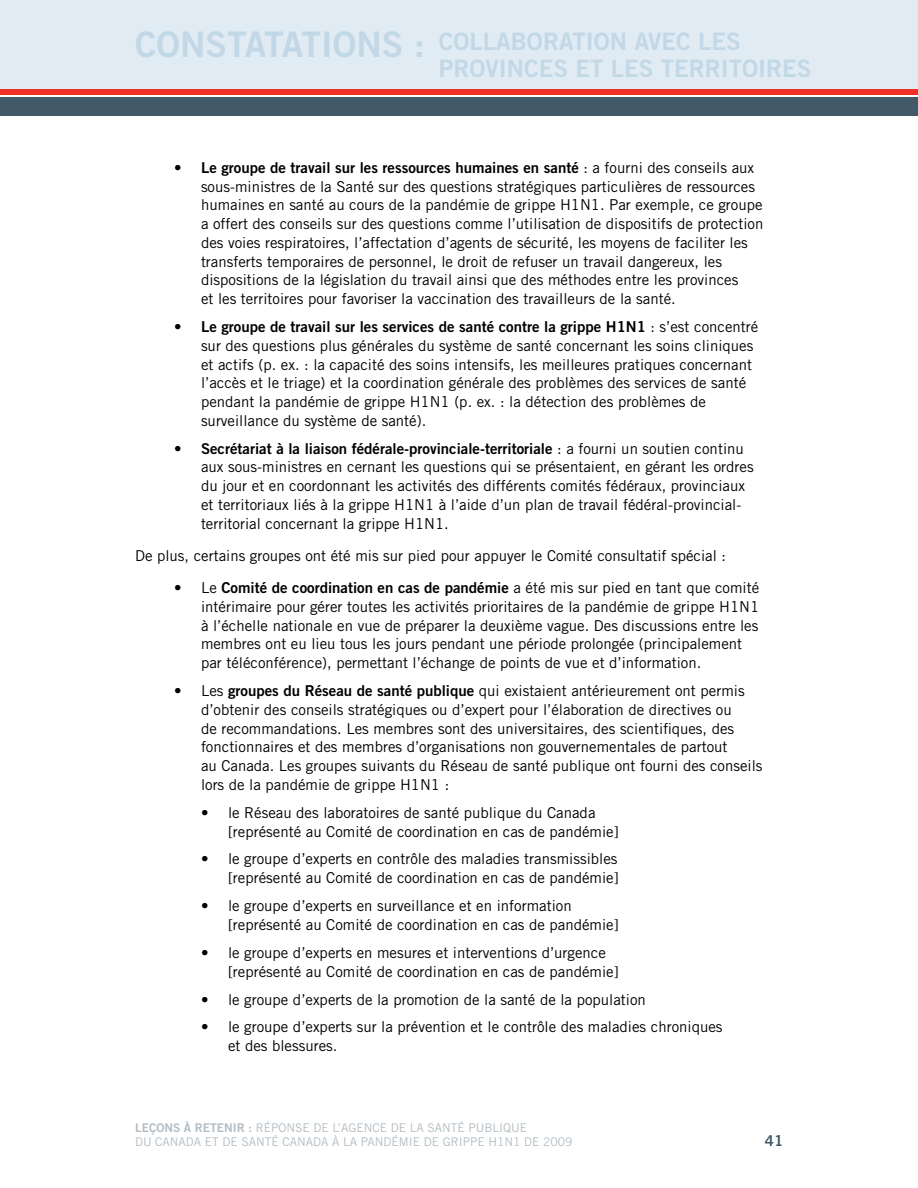
<style>
.page{position:relative;width:918px;height:1188px;background:#fff}
.page>*{position:absolute;margin:0;border:0;box-sizing:border-box;transform-origin:0 0}
.t1{font:24px/27px "Trade Gothic LT Std Bd 2";color:#c2d8e7}
.t2{font:15px/18.8px "Trade Gothic LT Std";color:#000}
.t3{font:15px "Trade Gothic LT Std Bd 2";color:#000}
.t4{font:15px "Trade Gothic LT Std Bd 2";color:#425968}
.t5{font:12px/14.2px "Trade Gothic LT Std";color:#b3bdc3}
.s1{font-size:35.25px}
.s2{font-family:"Trade Gothic LT Std"}
.s3{font-family:"Trade Gothic LT Std Bd 2"}
</style>
<div class="page">
<div style="left:0;top:0;width:918px;height:90px;background:#e1ebf3"></div>
<div style="left:0;top:97px;width:918px;height:18px;background:#425968"></div>
<div style="left:0;top:90px;width:918px;height:5px;background:#ee3124"></div>
<h1 class="t1" style="left:439px;top:27px;width:374px;text-indent:-304px"><span class="s1">Constatations :</span> Collaboration avec les provinces et les territoires</h1>
<p class="t3" style="left:174px;top:158px;width:582px">• Le groupe de travail sur les ressources humaines en santé <span class="s2">: a fourni des conseils aux</span></p>
<p class="t2" style="left:201px;top:177px;width:564px">sous-ministres de la Santé sur des questions stratégiques particulières de ressources humaines en santé au cours de la pandémie de grippe H1N 1. Par exemple, ce groupe a offert des conseils sur des questions comme l’utilisation de dispositifs de protection des voies respiratoires, l’affectation d’agents de sécurité, les moyens de faciliter les transferts temporaires de personnel, le droit de refuser un travail dangereux, les dispositions de la législation du travail ainsi que des méthodes entre les provinces<br>et les territoires pour favoriser la vaccination des travailleurs de la santé.</p>
<p class="t3" style="left:174px;top:317px;width:586px">• Le groupe de travail sur les services de santé contre la grippe H1N 1 <span class="s2">: s’est concentré</span></p>
<p class="t2" style="left:201px;top:336px;width:554px">sur des questions plus générales du système de santé concernant les soins cliniques et actifs (p. ex. : la capacité des soins intensifs, les meilleures pratiques concernant l’accès et le triage) et la coordination générale des problèmes des services de santé pendant la pandémie de grippe H1N 1 (p. ex. : la détection des problèmes de surveillance du système de santé).</p>
<p class="t3" style="left:174px;top:439px;width:571px">• Secrétariat à la liaison fédérale-provinciale-territoriale <span class="s2">: a fourni un soutien continu</span></p>
<p class="t2" style="left:201px;top:458px;width:554px">aux sous-ministres en cernant les questions qui se présentaient, en gérant les ordres du jour et en coordonnant les activités des différents comités fédéraux, provinciaux et territoriaux liés à la grippe H1N 1 à l’aide d’un plan de travail fédéral-provincial&shy;territorial concernant la grippe H1N 1.</p>
<p class="t2" style="left:135px;top:546px;width:593px">De plus, certains groupes ont été mis sur pied pour appuyer le Comité consultatif spécial :</p>
<p class="t3" style="left:174px;top:579px;width:587px"><span class="s2">• Le</span> Comité de coordination en cas de pandémie <span class="s2">a été mis sur pied en tant que comité</span></p>
<p class="t2" style="left:201px;top:597px;width:560px">intérimaire pour gérer toutes les activités prioritaires de la pandémie de grippe H1N 1 à l’échelle nationale en vue de préparer la deuxième vague. Des discussions entre les membres ont eu lieu tous les jours pendant une période prolongée (principalement par téléconférence), permettant l’échange de points de vue et d’information.</p>
<p class="t2" style="left:201px;top:681px;width:563px;text-indent:-27px">• Les <span class="s3">groupes du Réseau de santé publique</span> qui existaient antérieurement ont permis d’obtenir des conseils stratégiques ou d’expert pour l’élaboration de directives ou<br>de recommandations. Les membres sont des universitaires, des scientifiques, des fonctionnaires et des membres d’organisations non gouvernementales de partout<br>au Canada. Les groupes suivants du Réseau de santé publique ont fourni des conseils lors de la pandémie de grippe H1N 1 :</p>
<p class="t2" style="left:228px;top:803px;width:392px;text-indent:-27px">• le Réseau des laboratoires de santé publique du Canada [représenté au Comité de coordination en cas de pandémie]</p>
<p class="t2" style="left:201px;top:850px;width:419px;text-align:right">• le groupe d’experts en contrôle des maladies transmissibles [représenté au Comité de coordination en cas de pandémie]</p>
<p class="t2" style="left:228px;top:896px;width:392px;text-indent:-27px">• le groupe d’experts en surveillance et en information [représenté au Comité de coordination en cas de pandémie]</p>
<p class="t2" style="left:228px;top:943px;width:392px;text-indent:-27px">• le groupe d’experts en mesures et interventions d’urgence [représenté au Comité de coordination en cas de pandémie]</p>
<p class="t2" style="left:201px;top:990px;width:446px">• le groupe d’experts de la promotion de la santé de la population</p>
<p class="t2" style="left:228px;top:1018px;width:496px;text-indent:-27px">• le groupe d’experts sur la prévention et le contrôle des maladies chroniques et des blessures.</p>
<p class="t5" style="left:135px;top:1120px;width:439px"><span class="s3">Leçons à retenir :</span> Réponse de l’Agence de la santé publique<br>du Canada et de Santé Canada à la pandémie de gr ippe H1N 1 de 2009</p>
<p class="t4" style="left:765px;top:1131px;width:20px">41</p>
</div>
